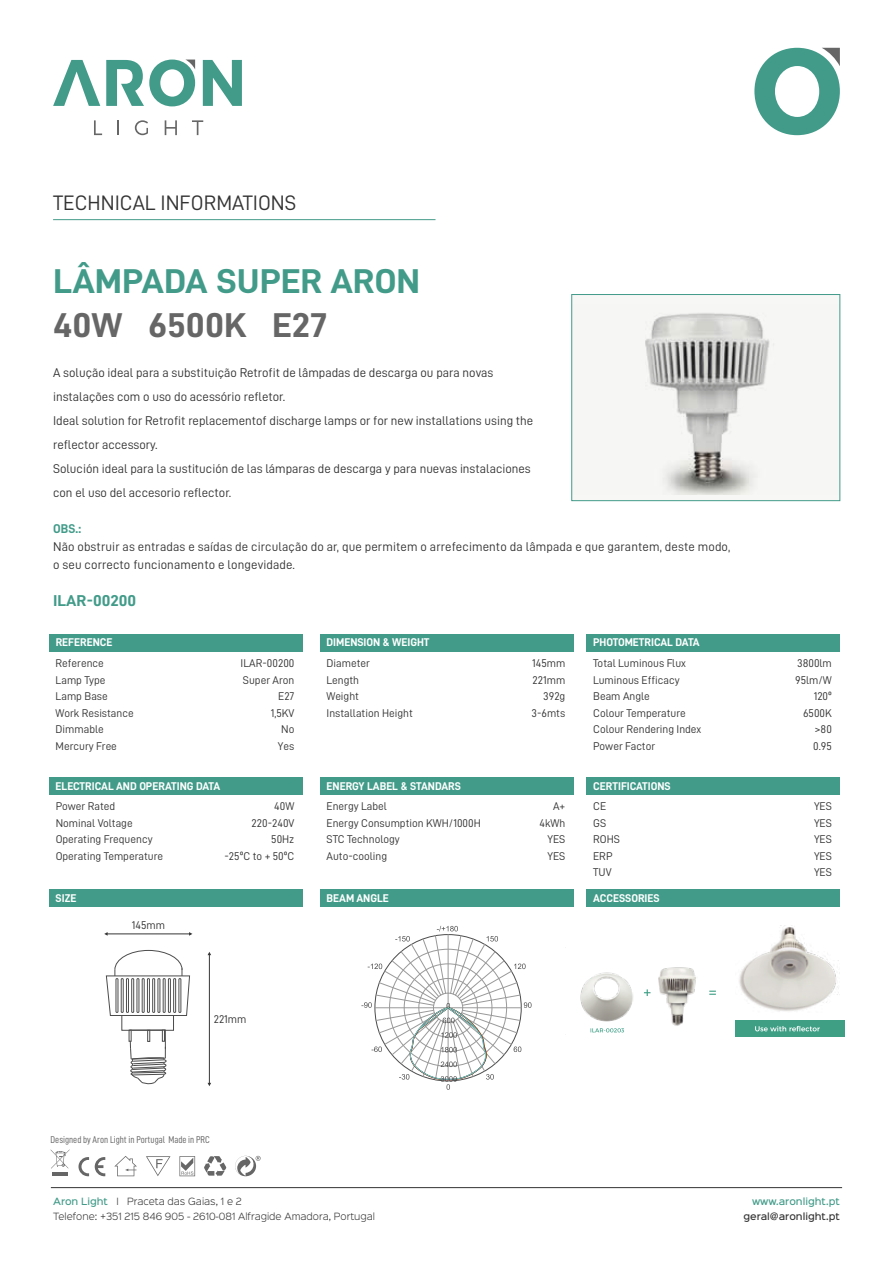
<style>
.page{position:relative;width:893px;height:1263px;background:#fff}
.page>*{position:absolute;margin:0;border:0;box-sizing:border-box;transform-origin:0 0}
.t1{font:34.5px "D DIN Bold";color:#429b89;scale:1.08 1}
.t2{font:34.5px "D DIN Bold";color:#666;scale:1.08 1}
.t3{font:21px "D DIN";color:#333}
.t4{font:15.75px "D DIN Bold";color:#429b89;scale:1.08 1}
.t5{font:12.75px/24px "D DIN";color:#333}
.t6{font:12.75px "D DIN Bold";color:#429b89}
.t7{font:11.25px/16.5px "D DIN";color:#333}
.t8{font:11.25px "D DIN Bold";color:#fff}
.t9{font:9.9px "D DIN Condensed";color:#666}
.t10{font:300 9px/15px "Sinkin Sans 300";color:#333}
.t11{font:500 9px "Sinkin Sans 500";color:#333}
.t12{font:500 9px "Sinkin Sans 500";color:#429b89}
.s1{font-family:"Sinkin Sans 500";font-weight:500;color:#429b89}
</style>
<div class="page">
<svg style="left:203px;top:60px;width:39px;height:46px"></svg>
<svg style="left:53px;top:60px;width:47px;height:46px"></svg>
<svg style="left:106px;top:60px;width:89px;height:46px"></svg>
<svg style="left:94px;top:120px;width:8px;height:15px"></svg>
<svg style="left:117px;top:120px;width:2px;height:15px"></svg>
<svg style="left:135px;top:120px;width:13px;height:15px"></svg>
<svg style="left:165px;top:120px;width:12px;height:15px"></svg>
<svg style="left:192px;top:120px;width:11px;height:15px"></svg>
<svg style="left:754px;top:48px;width:86px;height:87px"></svg>
<hr style="left:51px;top:1187px;width:791px;height:1px;background:#333">
<svg style="left:179px;top:1156px;width:16px;height:20px"></svg>
<svg style="left:146px;top:1156px;width:25px;height:20px"></svg>
<svg style="left:204px;top:1156px;width:22px;height:20px"></svg>
<svg style="left:114px;top:1156px;width:23px;height:20px"></svg>
<svg style="left:78px;top:1157px;width:11px;height:19px"></svg>
<svg style="left:95px;top:1157px;width:10px;height:19px"></svg>
<hr style="left:52px;top:1172px;width:16px;height:4px;background:#666">
<svg style="left:51px;top:1149px;width:19px;height:19px"></svg>
<svg style="left:235px;top:1156px;width:26px;height:20px"></svg>
<hr style="left:53px;top:219px;width:382px;height:1px;background:#429b89">
<div style="left:49px;top:634px;width:253px;height:17px;background:#429b89"></div>
<div style="left:320px;top:634px;width:253px;height:17px;background:#429b89"></div>
<div style="left:586px;top:634px;width:254px;height:17px;background:#429b89"></div>
<div style="left:49px;top:889px;width:253px;height:18px;background:#429b89"></div>
<div style="left:320px;top:889px;width:253px;height:18px;background:#429b89"></div>
<div style="left:586px;top:889px;width:254px;height:18px;background:#429b89"></div>
<div style="left:49px;top:777px;width:253px;height:17px;background:#429b89"></div>
<div style="left:320px;top:777px;width:253px;height:17px;background:#429b89"></div>
<div style="left:586px;top:777px;width:254px;height:17px;background:#429b89"></div>
<svg style="left:361px;top:926px;width:170px;height:164px"></svg>
<div style="left:571px;top:294px;width:269px;height:207px;background:#f7f7f6;border:1px solid #429b89"></div>
<img style="left:572px;top:304px;width:268px;height:190px">
<hr style="left:209px;top:953px;width:1px;height:131px;background:#363636">
<div style="left:121px;top:1015px;width:53px;height:16px;border:1px solid #4c4c4c"></div>
<svg style="left:105px;top:949px;width:85px;height:67px"></svg>
<svg style="left:129px;top:1029px;width:38px;height:56px"></svg>
<div style="left:116px;top:978px;width:2px;height:35px;border:1px solid #4c4c4c"></div>
<div style="left:121px;top:978px;width:3px;height:35px;border:1px solid #4c4c4c"></div>
<div style="left:126px;top:978px;width:3px;height:35px;border:1px solid #4c4c4c"></div>
<div style="left:131px;top:978px;width:3px;height:35px;border:1px solid #4c4c4c"></div>
<div style="left:136px;top:978px;width:3px;height:35px;border:1px solid #4c4c4c"></div>
<div style="left:142px;top:978px;width:3px;height:35px;border:1px solid #4c4c4c"></div>
<div style="left:147px;top:978px;width:3px;height:35px;border:1px solid #4c4c4c"></div>
<div style="left:152px;top:978px;width:3px;height:35px;border:1px solid #4c4c4c"></div>
<div style="left:157px;top:978px;width:3px;height:35px;border:1px solid #4c4c4c"></div>
<div style="left:163px;top:978px;width:3px;height:35px;border:1px solid #4c4c4c"></div>
<div style="left:168px;top:978px;width:3px;height:35px;border:1px solid #4c4c4c"></div>
<div style="left:173px;top:978px;width:3px;height:35px;border:1px solid #4c4c4c"></div>
<div style="left:178px;top:978px;width:3px;height:35px;border:1px solid #4c4c4c"></div>
<hr style="left:106px;top:933px;width:85px;height:1px;background:#363636">
<div style="left:735px;top:1020px;width:110px;height:17px;background:#3e9f85"></div>
<svg style="left:644px;top:989px;width:6px;height:7px"></svg>
<svg style="left:709px;top:991px;width:7px;height:4px"></svg>
<img style="left:658px;top:967px;width:38px;height:59px">
<img style="left:580px;top:972px;width:53px;height:61px">
<img style="left:739px;top:927px;width:100px;height:85px">
<svg style="left:755px;top:1026px;width:65px;height:5px"></svg>
<h2 class="t3" style="left:53px;top:191px;width:245px">TECHNICAL INFORMATIONS</h2>
<h1 class="t1" style="left:53px;top:262px;width:341px">LÂMPADA SUPER ARON</h1>
<h1 class="t2" style="left:53px;top:306px;width:255px">40W 6500K E27</h1>
<p class="t5" style="left:53px;top:360px;width:482px">A solução ideal para a substituição Retrofit de lâmpadas de descarga ou para novas instalações com o uso do acessório refletor.<br>Ideal solution for Retrofit replacementof discharge lamps or for new installations using the reflector accessory.<br>Solución ideal para la sustitución de las lámparas de descarga y para nuevas instalaciones con el uso del accesorio reflector.</p>
<p class="t6" style="left:53px;top:521px;width:30px">OBS.:</p>
<p class="t5" style="left:53px;top:537px;width:679px;line-height:18px">Não obstruir as entradas e saídas de circulação do ar, que permitem o arrefecimento da lâmpada e que garantem, deste modo, o seu correcto funcionamento e longevidade.</p>
<h3 class="t4" style="left:53px;top:592px;width:78px">ILAR-00200</h3>
<p class="t8" style="left:56px;top:636px;width:58px">REFERENCE</p>
<p class="t8" style="left:327px;top:636px;width:104px">DIMENSION &amp; WEIGHT</p>
<p class="t8" style="left:593px;top:636px;width:108px">PHOTOMETRICAL DATA</p>
<p class="t7" style="left:56px;top:655px;width:80px">Reference<br>Lamp Type<br>Lamp Base<br>Work Resistance<br>Dimmable<br>Mercury Free</p>
<p class="t7" style="left:241px;top:655px;width:55px;text-align:right">ILAR-00200<br>Super Aron<br>E27<br>1,5KV<br>No<br>Yes</p>
<p class="t7" style="left:327px;top:655px;width:88px">Diameter<br>Length<br>Weight<br>Installation Height</p>
<p class="t7" style="left:531px;top:655px;width:35px;text-align:right">145mm<br>221mm<br>392g<br>3-6mts</p>
<p class="t7" style="left:593px;top:655px;width:110px">Total Luminous Flux<br>Luminous Efficacy<br>Beam Angle<br>Colour Temperature<br>Colour Rendering Index<br>Power Factor</p>
<p class="t7" style="left:795px;top:655px;width:38px;text-align:right">3800lm<br>95lm/W<br>120º<br>6500K &gt;80<br>0.95</p>
<p class="t8" style="left:56px;top:779px;width:166px">ELECTRICAL AND OPERATING DATA</p>
<p class="t8" style="left:327px;top:779px;width:136px">ENERGY LABEL &amp; STANDARS</p>
<p class="t8" style="left:593px;top:779px;width:79px">CERTIFICATIONS</p>
<p class="t7" style="left:56px;top:798px;width:109px">Power Rated<br>Nominal Voltage<br>Operating Frequency<br>Operating Temperature</p>
<p class="t7" style="left:225px;top:798px;width:71px;text-align:right">40W<br>220-240V<br>50Hz<br>-25ºC to + 50ºC</p>
<p class="t7" style="left:327px;top:798px;width:156px">Energy Label<br>Energy Consumption KWH/1000H<br>STC Technology<br>Auto-cooling</p>
<p class="t7" style="left:539px;top:798px;width:27px;text-align:right">A+<br>4kWh<br>YES<br>YES</p>
<p class="t7" style="left:593px;top:798px;width:28px">CE<br>GS<br>ROHS<br>ERP<br>TUV</p>
<p class="t7" style="left:814px;top:798px;width:19px;text-align:justify">YES YES YES YES YES</p>
<p class="t8" style="left:56px;top:892px;width:22px">SIZE</p>
<p class="t8" style="left:327px;top:892px;width:64px">BEAM ANGLE</p>
<p class="t8" style="left:593px;top:892px;width:68px">ACCESSORIES</p>
<p class="t7" style="left:132px;top:917px;width:35px">145mm</p>
<p class="t7" style="left:214px;top:1010px;width:34px">221mm</p>
<p class="t9" style="left:51px;top:1134px;width:161px">Designed by Aron Light in Portugal Made in PRC</p>
<p class="t10" style="left:53px;top:1193px;width:323px"><span class="s1">Aron Light</span> I Praceta das Gaias, 1 e 2<br>Telefone: +351 215 846 905 - 2610-081 Alfragide Amadora, Portugal</p>
<p class="t12" style="left:752px;top:1194px;width:89px">www.aronlight.pt</p>
<p class="t11" style="left:743px;top:1209px;width:98px">geral@aronlight.pt</p>
</div>
